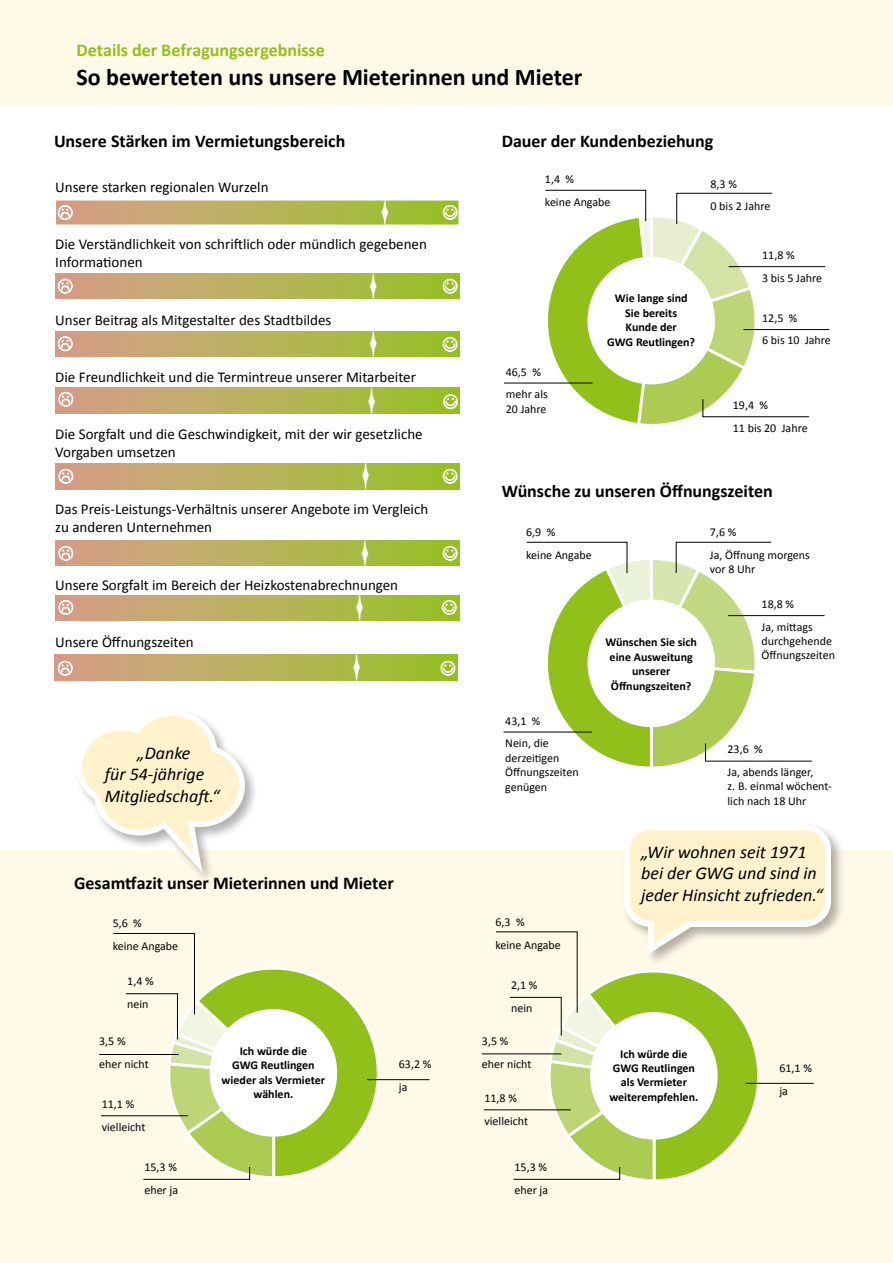
<style>
.page{position:relative;width:893px;height:1263px;background:#fff}
.page>*{position:absolute;margin:0;border:0;box-sizing:border-box;transform-origin:0 0}
.t1{font:45px/57.8px "Zapf Dingbats ITC";color:#fff;text-align:justify;scale:.2 1}
.t2{font:700 24px "Calibri";letter-spacing:-.005em;color:#000}
.t3{font:700 18px "Calibri";color:#000}
.t4{font:italic 18px/21.6px "Calibri";color:#000}
.t5{font:700 18px "Calibri";color:#91c01b}
.t6{font:15px/18px "Calibri";color:#000}
.t7{font:12px/23px "Calibri";color:#000}
.t8{font:700 12px/14.4px "Calibri";color:#000;text-align:center}
</style>
<div class="page">
<div style="left:0;top:850px;width:893px;height:413px;background:#fff9e8"></div>
<div style="left:0;top:0;width:893px;height:105px;background:#fff9e8"></div>
<div style="left:622px;top:822px;width:223px;height:145px;background:#000;opacity:.3"></div>
<div style="left:627px;top:827px;width:201px;height:97px;background:#fff2cd;border-radius:23px"></div>
<div style="left:624px;top:824px;width:207px;height:103px;border:6px solid #fff;border-radius:23px"></div>
<hr style="left:729px;top:266px;width:96px;height:1px;background:#000">
<hr style="left:743px;top:329px;width:86px;height:1px;background:#000">
<hr style="left:504px;top:383px;width:89px;height:1px;background:#000">
<svg style="left:540px;top:190px;width:270px;height:234px"></svg>
<hr style="left:728px;top:615px;width:97px;height:1px;background:#000">
<hr style="left:504px;top:732px;width:88px;height:1px;background:#000">
<svg style="left:526px;top:541px;width:286px;height:226px"></svg>
<div style="left:74px;top:708px;width:185px;height:177px;background:#000;opacity:.3"></div>
<svg style="left:74px;top:708px;width:174px;height:174px"></svg>
<hr style="left:367px;top:1079px;width:62px;height:1px;background:#000">
<hr style="left:101px;top:1115px;width:87px;height:1px;background:#000">
<hr style="left:99px;top:1054px;width:80px;height:1px;background:#000">
<svg style="left:112px;top:933px;width:279px;height:247px"></svg>
<hr style="left:746px;top:1083px;width:68px;height:1px;background:#000">
<hr style="left:484px;top:1109px;width:87px;height:1px;background:#000">
<hr style="left:482px;top:1053px;width:79px;height:1px;background:#000">
<svg style="left:495px;top:931px;width:281px;height:251px"></svg>
<div style="left:55px;top:200px;width:404px;height:25px;background:linear-gradient(to right,#d89e8d,#96c327)"></div>
<div style="left:55px;top:199px;width:405px;height:27px;border:2px solid #fff"></div>
<div style="left:55px;top:273px;width:404px;height:26px;background:linear-gradient(to right,#d89e8d,#96c327)"></div>
<div style="left:55px;top:331px;width:404px;height:26px;background:linear-gradient(to right,#d89e8d,#96c327)"></div>
<div style="left:55px;top:388px;width:404px;height:25px;background:linear-gradient(to right,#d89e8d,#96c327)"></div>
<div style="left:55px;top:463px;width:404px;height:26px;background:linear-gradient(to right,#d89e8d,#96c327)"></div>
<div style="left:55px;top:540px;width:404px;height:26px;background:linear-gradient(to right,#d89e8d,#96c327)"></div>
<div style="left:55px;top:595px;width:404px;height:26px;background:linear-gradient(to right,#d89e8d,#96c327)"></div>
<div style="left:54px;top:655px;width:404px;height:25px;background:linear-gradient(to right,#d89e8d,#96c327)"></div>
<svg style="left:442px;top:205px;width:16px;height:15px"></svg>
<svg style="left:57px;top:205px;width:16px;height:21px"></svg>
<svg style="left:442px;top:278px;width:16px;height:16px"></svg>
<svg style="left:442px;top:337px;width:16px;height:15px"></svg>
<svg style="left:443px;top:394px;width:15px;height:15px"></svg>
<svg style="left:442px;top:468px;width:16px;height:16px"></svg>
<svg style="left:442px;top:546px;width:16px;height:15px"></svg>
<svg style="left:441px;top:600px;width:16px;height:15px"></svg>
<svg style="left:440px;top:660px;width:16px;height:16px"></svg>
<svg style="left:57px;top:278px;width:16px;height:21px"></svg>
<svg style="left:57px;top:336px;width:16px;height:21px"></svg>
<svg style="left:58px;top:391px;width:16px;height:23px"></svg>
<svg style="left:58px;top:468px;width:16px;height:22px"></svg>
<svg style="left:58px;top:545px;width:16px;height:21px"></svg>
<svg style="left:58px;top:600px;width:16px;height:21px"></svg>
<svg style="left:57px;top:660px;width:16px;height:21px"></svg>
<svg style="left:382px;top:199px;width:6px;height:27px"></svg>
<svg style="left:362px;top:463px;width:7px;height:103px"></svg>
<svg style="left:353px;top:595px;width:10px;height:86px"></svg>
<h3 class="t5" style="left:77px;top:38px;width:250px">Details der Befragungsergebnisse</h3>
<h2 class="t2" style="left:77px;top:61px;width:507px">So bewerteten uns unsere Mieterinnen und Mieter</h2>
<h3 class="t3" style="left:54px;top:129px;width:293px">Unsere Stärken im Vermietungsbereich</h3>
<h3 class="t3" style="left:502px;top:129px;width:213px">Dauer der Kundenbeziehung</h3>
<p class="t6" style="left:55px;top:178px;width:215px">Unsere starken regionalen Wurzeln</p>
<p class="t6" style="left:55px;top:235px;width:373px">Die Verständlichkeit von schriftlich oder mündlich gegebenen<br>Informationen</p>
<h1 class="t1" style="left:368px;top:258px;width:46px">✦ ✦ ✦</h1>
<p class="t6" style="left:55px;top:311px;width:278px">Unser Beitrag als Mitgestalter des Stadtbildes</p>
<p class="t6" style="left:55px;top:368px;width:362px">Die Freundlichkeit und die Termintreue unserer Mitarbeiter</p>
<p class="t6" style="left:55px;top:425px;width:369px">Die Sorgfalt und die Geschwindigkeit, mit der wir gesetzliche<br>Vorgaben umsetzen</p>
<p class="t6" style="left:55px;top:500px;width:374px">Das Preis-Leistungs-Verhältnis unserer Angebote im Vergleich zu anderen Unternehmen</p>
<p class="t6" style="left:55px;top:576px;width:344px">Unsere Sorgfalt im Bereich der Heizkostenabrechnungen</p>
<p class="t6" style="left:55px;top:633px;width:140px">Unsere Öffnungszeiten</p>
<h3 class="t4" style="left:105px;top:741px;width:116px;text-indent:33px">„Danke<br>für 54-jährige<br>Mitgliedschaft.“</h3>
<h3 class="t3" style="left:74px;top:871px;width:321px">Gesamtfazit unser Mieterinnen und Mieter</h3>
<p class="t7" style="left:113px;top:912px;width:67px">5,6 %<br>keine Angabe</p>
<p class="t7" style="left:127px;top:970px;width:28px">1,4 % nein</p>
<p class="t7" style="left:99px;top:1030px;width:51px">3,5 % eher nicht</p>
<p class="t7" style="left:102px;top:1092px;width:45px">11,1 % vielleicht</p>
<p class="t7" style="left:144px;top:1155px;width:35px">15,3 % eher ja</p>
<p class="t8" style="left:222px;top:1043px;width:105px">Ich würde die<br>GWG Reutlingen wieder als Vermieter wählen.</p>
<p class="t7" style="left:399px;top:1053px;width:34px">63,2 % ja</p>
<p class="t7" style="left:545px;top:168px;width:67px">1,4 %<br>keine Angabe</p>
<p class="t7" style="left:506px;top:360px;width:43px">46,5 % mehr als</p>
<p class="t7" style="left:506px;top:397px;width:42px">20 Jahre</p>
<p class="t8" style="left:607px;top:291px;width:89px">Wie lange sind<br>Sie bereits<br>Kunde der<br>GWG Reutlingen?</p>
<p class="t7" style="left:710px;top:172px;width:61px">8,3 %<br>0 bis 2 Jahre</p>
<p class="t7" style="left:762px;top:243px;width:61px">11,8 %<br>3 bis 5 Jahre</p>
<p class="t7" style="left:762px;top:306px;width:70px">12,5 %<br>6 bis 10 Jahre</p>
<p class="t7" style="left:733px;top:393px;width:76px">19,4 %<br>11 bis 20 Jahre</p>
<h3 class="t3" style="left:502px;top:479px;width:273px">Wünsche zu unseren Öffnungszeiten</h3>
<p class="t7" style="left:526px;top:520px;width:67px">6,9 %<br>keine Angabe</p>
<p class="t7" style="left:505px;top:709px;width:45px">43,1 %<br>Nein, die</p>
<p class="t7" style="left:505px;top:751px;width:75px;line-height:14.4px">derzeitigen<br>Öffnungszeiten genügen</p>
<p class="t8" style="left:605px;top:635px;width:93px">Wünschen Sie sich eine Ausweitung unserer<br>Öffnungszeiten?</p>
<p class="t7" style="left:710px;top:520px;width:101px">7,6 %<br>Ja, Öffnung morgens</p>
<p class="t7" style="left:710px;top:558px;width:47px">vor 8 Uhr</p>
<p class="t7" style="left:762px;top:592px;width:53px">18,8 %<br>Ja, mittags</p>
<p class="t7" style="left:762px;top:634px;width:75px;line-height:14.4px">durchgehende<br>Öffnungszeiten</p>
<p class="t7" style="left:728px;top:738px;width:87px">23,6 %<br>Ja, abends länger,</p>
<p class="t7" style="left:728px;top:779px;width:106px;line-height:14.4px">z. B. einmal wöchent&shy;lich nach 18 Uhr</p>
<p class="t7" style="left:495px;top:910px;width:67px">6,3 %<br>keine Angabe</p>
<p class="t7" style="left:511px;top:973px;width:28px">2,1 % nein</p>
<p class="t7" style="left:482px;top:1029px;width:51px">3,5 % eher nicht</p>
<p class="t7" style="left:484px;top:1086px;width:45px">11,8 % vielleicht</p>
<p class="t7" style="left:514px;top:1155px;width:35px">15,3 % eher ja</p>
<h3 class="t4" style="left:641px;top:840px;width:183px">„Wir wohnen seit 1971 bei der GWG und sind in jeder Hinsicht zufrieden.“</h3>
<p class="t8" style="left:609px;top:1046px;width:90px">Ich würde die<br>GWG Reutlingen als Vermieter weiterempfehlen.</p>
<p class="t7" style="left:779px;top:1056px;width:34px">61,1 % ja</p>
</div>
